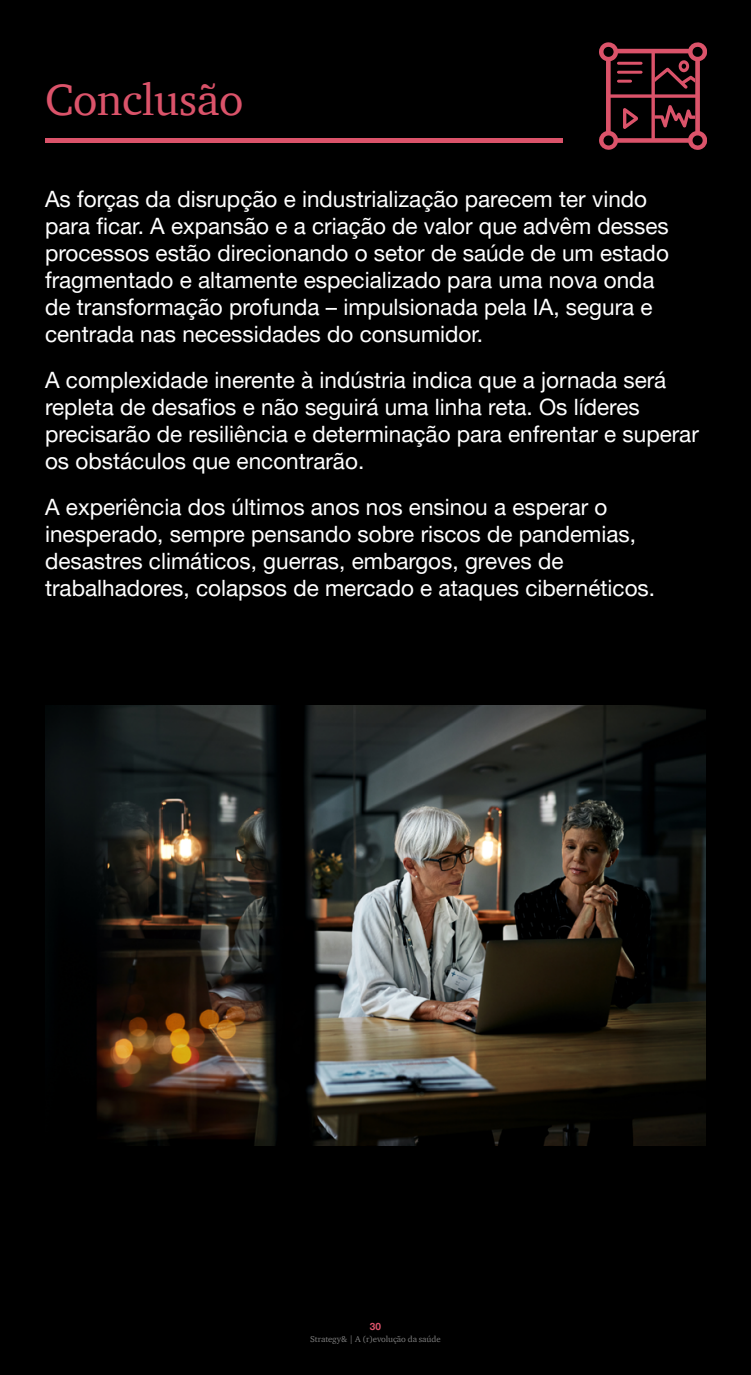
<style>
.page{position:relative;width:751px;height:1375px;background:#fff}
.page>*{position:absolute;margin:0;border:0;box-sizing:border-box;transform-origin:0 0}
.t1{font:45px "ITC Charter Com";letter-spacing:-.01em;color:#db536a}
.t2{font:22.5px/27px "Helvetica Neue LT Pro";color:#fff}
.t3{font:700 10px "Helvetica Neue LT Pro";color:#db536a}
.t4{font:8.75px "ITC Charter Com";letter-spacing:-.01em;color:#7d7d7d}
</style>
<div class="page">
<div style="left:0;top:0;width:750px;height:1375px;background:#000"></div>
<svg style="left:599px;top:42px;width:106px;height:107px"></svg>
<hr style="left:45px;top:139px;width:517px;height:4px;background:#db536a">
<img style="left:45px;top:705px;width:660px;height:441px">
<h1 class="t1" style="left:45px;top:72px;width:200px">Conclusão</h1>
<p class="t2" style="left:45px;top:185px;width:625px">As forças da disrupção e industrialização parecem ter vindo para ficar. A expansão e a criação de valor que advêm desses processos estão direcionando o setor de saúde de um estado fragmentado e altamente especializado para uma nova onda de transformação profunda – impulsionada pela IA, segura e centrada nas necessidades do consumidor.</p>
<p class="t2" style="left:45px;top:366px;width:654px">A complexidade inerente à indústria indica que a jornada será repleta de desafios e não seguirá uma linha reta. Os líderes precisarão de resiliência e determinação para enfrentar e superar os obstáculos que encontrarão.</p>
<p class="t2" style="left:45px;top:493px;width:611px">A experiência dos últimos anos nos ensinou a esperar o inesperado, sempre pensando sobre riscos de pandemias, desastres climáticos, guerras, embargos, greves de trabalhadores, colapsos de mercado e ataques cibernéticos.</p>
<p class="t3" style="left:369px;top:1320px;width:13px">30</p>
<p class="t4" style="left:310px;top:1334px;width:132px">Strategy&amp; | A (r)evolução da saúde</p>
</div>
